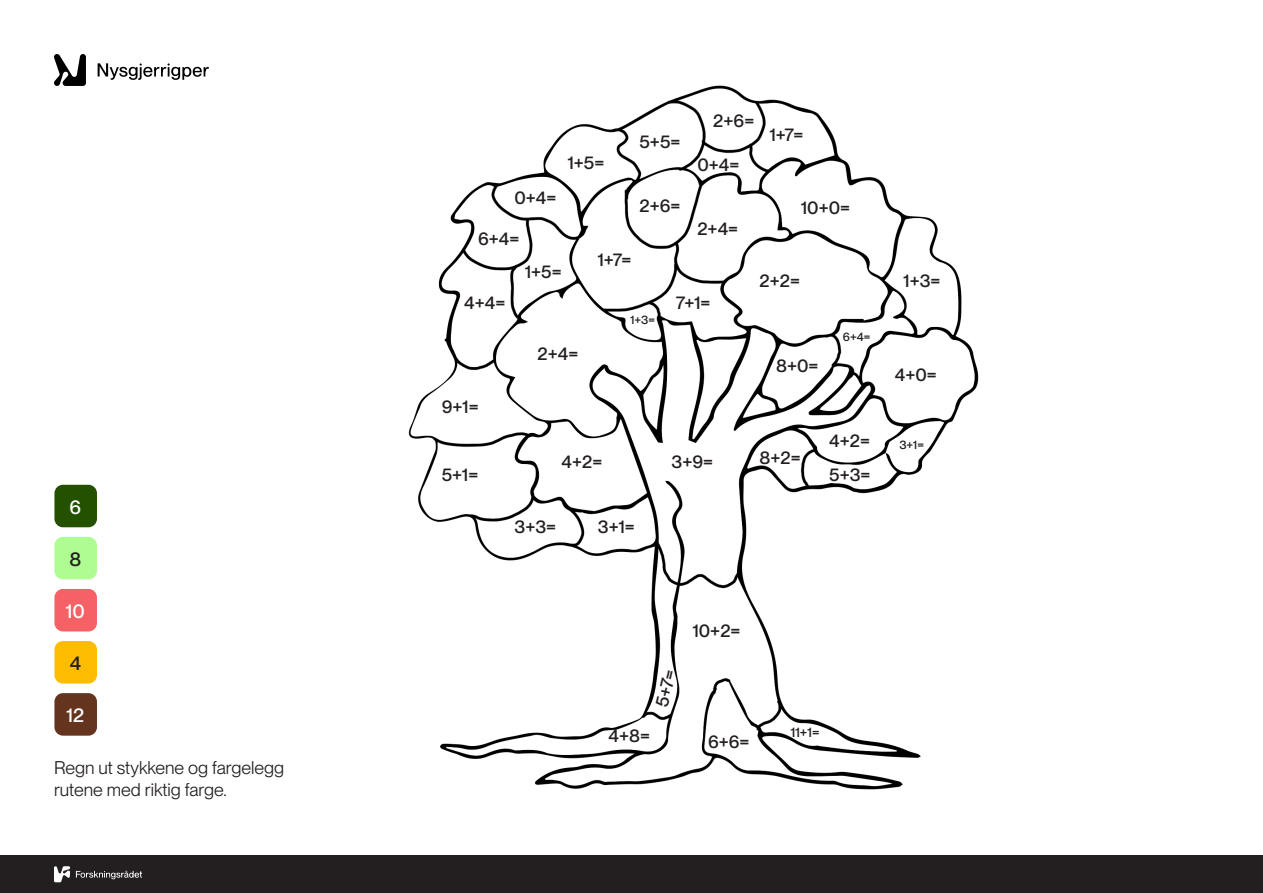
<style>
.page{position:relative;width:1263px;height:893px;background:#fff}
.page>*{position:absolute;margin:0;border:0;box-sizing:border-box;transform-origin:0 0}
.t1{font:500 19.5px "PP Neue Montreal";color:#fff}
.t2{font:500 19.5px "PP Neue Montreal";color:#231f20}
.t3{font:500 18px "PP Neue Montreal";color:#231f20}
.t4{font:18px/21.6px "PP Neue Montreal";color:#231f20}
.t5{font:500 13.5px "PP Neue Montreal";color:#231f20}
.t6{font:500 12px "PP Neue Montreal";color:#231f20}
</style>
<div class="page">
<svg style="left:98px;top:63px;width:111px;height:17px"></svg>
<svg style="left:54px;top:54px;width:32px;height:32px"></svg>
<div style="left:0;top:855px;width:1263px;height:38px;background:#231f20"></div>
<svg style="left:54px;top:866px;width:16px;height:16px"></svg>
<svg style="left:76px;top:871px;width:66px;height:8px"></svg>
<div style="left:54px;top:485px;width:43px;height:42px;background:#235100;border-radius:9px"></div>
<div style="left:54px;top:589px;width:43px;height:42px;background:#f66166;border-radius:9px"></div>
<div style="left:54px;top:537px;width:43px;height:42px;background:#affc92;border-radius:9px"></div>
<div style="left:54px;top:641px;width:43px;height:43px;background:#fdbc00;border-radius:9px"></div>
<div style="left:54px;top:693px;width:43px;height:43px;background:#64341f;border-radius:9px"></div>
<img style="left:408px;top:86px;width:570px;height:704px">
<p class="t1" style="left:70px;top:495px;width:13px">6</p>
<p class="t2" style="left:70px;top:548px;width:13px">8</p>
<p class="t1" style="left:66px;top:600px;width:21px">10</p>
<p class="t2" style="left:70px;top:652px;width:13px">4</p>
<p class="t1" style="left:67px;top:704px;width:19px">12</p>
<p class="t4" style="left:54px;top:757px;width:232px">Regn ut stykkene og fargelegg rutene med riktig farge.</p>
<p class="t3" style="left:514px;top:187px;width:43px">0+4=</p>
<p class="t3" style="left:478px;top:228px;width:43px">6+4=</p>
<p class="t3" style="left:568px;top:152px;width:38px">1+5=</p>
<p class="t3" style="left:464px;top:292px;width:43px">4+4=</p>
<p class="t3" style="left:525px;top:261px;width:38px">1+5=</p>
<p class="t3" style="left:598px;top:249px;width:35px">1+7=</p>
<p class="t3" style="left:639px;top:131px;width:42px">5+5=</p>
<p class="t3" style="left:639px;top:195px;width:42px">2+6=</p>
<p class="t3" style="left:713px;top:110px;width:42px">2+6=</p>
<p class="t3" style="left:697px;top:154px;width:43px">0+4=</p>
<p class="t3" style="left:697px;top:218px;width:42px">2+4=</p>
<p class="t3" style="left:770px;top:124px;width:35px">1+7=</p>
<p class="t3" style="left:801px;top:197px;width:50px">10+0=</p>
<p class="t3" style="left:759px;top:270px;width:42px">2+2=</p>
<p class="t3" style="left:676px;top:292px;width:36px">7+1=</p>
<p class="t3" style="left:442px;top:396px;width:38px">9+1=</p>
<p class="t3" style="left:442px;top:464px;width:38px">5+1=</p>
<p class="t3" style="left:537px;top:343px;width:42px">2+4=</p>
<p class="t6" style="left:630px;top:313px;width:26px">1+3=</p>
<p class="t3" style="left:561px;top:451px;width:42px">4+2=</p>
<p class="t3" style="left:514px;top:516px;width:43px">3+3=</p>
<p class="t3" style="left:598px;top:516px;width:38px">3+1=</p>
<p class="t3" style="left:672px;top:451px;width:43px">3+9=</p>
<p class="t3" style="left:776px;top:355px;width:44px">8+0=</p>
<p class="t6" style="left:843px;top:330px;width:29px">6+4=</p>
<p class="t3" style="left:759px;top:447px;width:43px">8+2=</p>
<p class="t3" style="left:829px;top:430px;width:42px">4+2=</p>
<p class="t3" style="left:829px;top:464px;width:43px">5+3=</p>
<p class="t3" style="left:904px;top:270px;width:38px">1+3=</p>
<p class="t3" style="left:895px;top:364px;width:43px">4+0=</p>
<p class="t6" style="left:899px;top:438px;width:26px">3+1=</p>
<p class="t3" style="left:651px;top:705px;width:39px;rotate:-77deg">5+7=</p>
<p class="t3" style="left:608px;top:725px;width:43px">4+8=</p>
<p class="t3" style="left:693px;top:620px;width:49px">10+2=</p>
<p class="t3" style="left:708px;top:731px;width:43px">6+6=</p>
<p class="t5" style="left:791px;top:724px;width:30px">11+1=</p>
</div>
